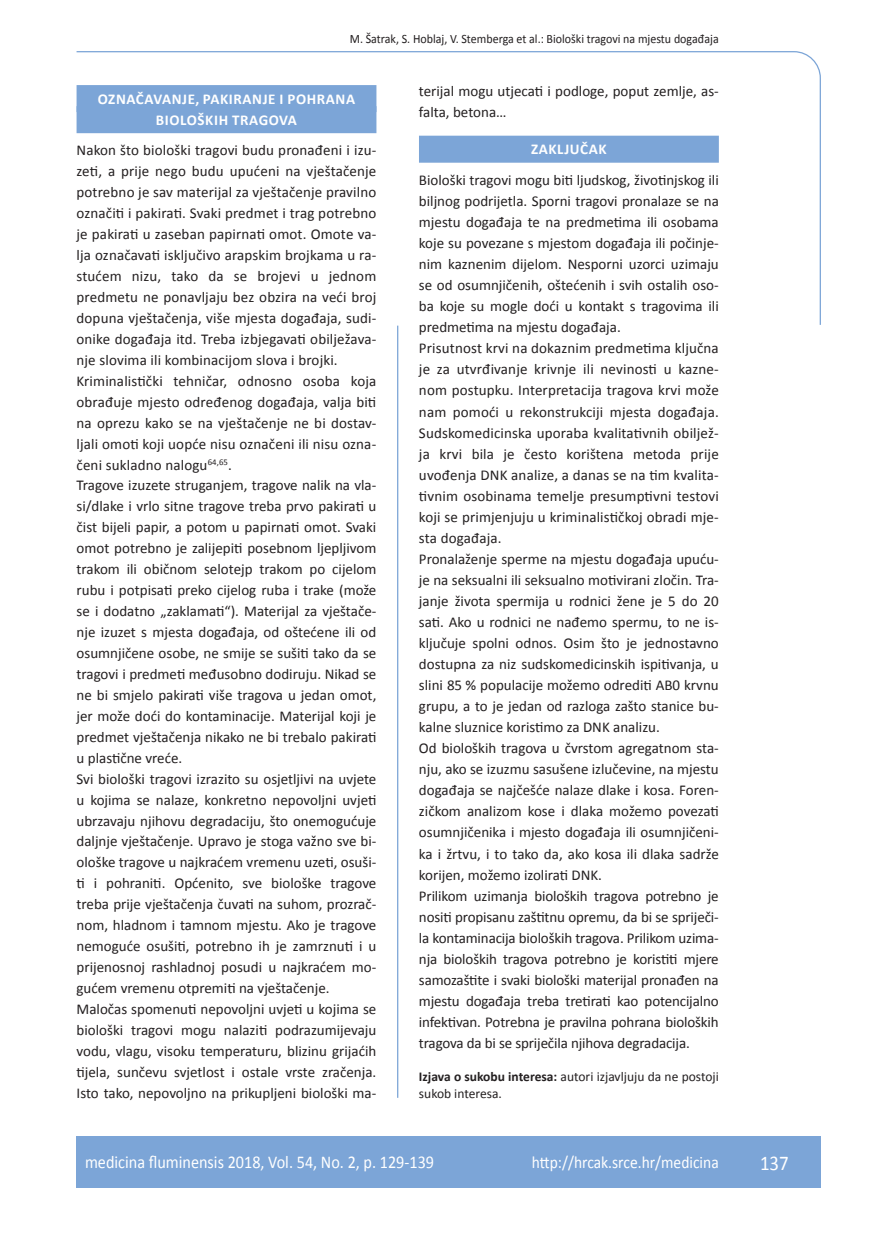
<style>
.page{position:relative;width:872px;height:1234px;background:#fff}
.page>*{position:absolute;margin:0;border:0;box-sizing:border-box;transform-origin:0 0}
.t1{font:21px "Calibri";color:#fff;scale:.9 1}
.t2{font:18px "Calibri";color:#fff;scale:.9 1}
.t3{font:17.25px "Calibri";color:#fff;scale:.9 1}
.t4{font:15px/21px "Calibri";color:#231f20}
.t5{font:700 15px/21px "Calibri";letter-spacing:.04em;color:#fff;text-align:center}
.t6{font:13.5px/16.5px "Calibri";color:#231f20}
.t7{font:12.75px "Calibri";color:#231f20;scale:.94 1}
.s1{font-weight:700}
</style>
<div class="page">
<svg style="left:76px;top:51px;width:745px;height:275px"></svg>
<hr style="left:397px;top:325px;width:1px;height:772px;background:#7ca5d7">
<div style="left:77px;top:1135px;width:744px;height:51px;background:#7ca5d7"></div>
<div style="left:77px;top:85px;width:299px;height:27px;background:#7ca5d7"></div>
<div style="left:77px;top:106px;width:299px;height:27px;background:#7ca5d7"></div>
<div style="left:419px;top:136px;width:300px;height:27px;background:#7ca5d7"></div>
<p class="t7" style="left:350px;top:30px;width:394px">M. Šatrak, S. Hoblaj, V. Stemberga et al.: Biološki tragovi na mjestu događaja</p>
<p class="t5" style="left:98px;top:88px;width:259px">OZNAČAVANJE, PAKIRANJE I POHRANA<br>BIOLOŠKIH TRAGOVA</p>
<p class="t4" style="left:77px;top:139px;width:301px">Nakon što biološki tragovi budu pronađeni i izu&shy;zeti, a prije nego budu upućeni na vještačenje potrebno je sav materijal za vještačenje pravilno označiti i pakirati. Svaki predmet i trag potrebno je pakirati u zaseban papirnati omot. Omote va&shy;lja označavati isključivo arapskim brojkama u ra&shy;stućem nizu, tako da se brojevi u jednom predmetu ne ponavljaju bez obzira na veći broj dopuna vještačenja, više mjesta događaja, sudi&shy;onike događaja itd. Treba izbjegavati obilježava&shy;nje slovima ili kombinacijom slova i brojki.<br>Kriminalistički tehničar, odnosno osoba koja obrađuje mjesto određenog događaja, valja biti na oprezu kako se na vještačenje ne bi dostav&shy;ljali omoti koji uopće nisu označeni ili nisu ozna&shy;čeni sukladno nalogu<sup>64,65</sup>.<br>Tragove izuzete struganjem, tragove nalik na vla&shy;si/dlake i vrlo sitne tragove treba prvo pakirati u čist bijeli papir, a potom u papirnati omot. Svaki omot potrebno je zalijepiti posebnom ljepljivom trakom ili običnom selotejp trakom po cijelom rubu i potpisati preko cijelog ruba i trake (može se i dodatno „zaklamati“). Materijal za vještače&shy;nje izuzet s mjesta događaja, od oštećene ili od osumnjičene osobe, ne smije se sušiti tako da se tragovi i predmeti međusobno dodiruju. Nikad se ne bi smjelo pakirati više tragova u jedan omot, jer može doći do kontaminacije. Materijal koji je predmet vještačenja nikako ne bi trebalo pakirati u plastične vreće.<br>Svi biološki tragovi izrazito su osjetljivi na uvjete u kojima se nalaze, konkretno nepovoljni uvjeti ubrzavaju njihovu degradaciju, što onemogućuje daljnje vještačenje. Upravo je stoga važno sve bi&shy;ološke tragove u najkraćem vremenu uzeti, osuši&shy;ti i pohraniti. Općenito, sve biološke tragove treba prije vještačenja čuvati na suhom, prozrač&shy;nom, hladnom i tamnom mjestu. Ako je tragove nemoguće osušiti, potrebno ih je zamrznuti i u prijenosnoj rashladnoj posudi u najkraćem mo&shy;gućem vremenu otpremiti na vještačenje.<br>Maločas spomenuti nepovoljni uvjeti u kojima se biološki tragovi mogu nalaziti podrazumijevaju vodu, vlagu, visoku temperaturu, blizinu grijaćih tijela, sunčevu svjetlost i ostale vrste zračenja.<br>Isto tako, nepovoljno na prikupljeni biološki ma-</p>
<p class="t4" style="left:419px;top:80px;width:301px">terijal mogu utjecati i podloge, poput zemlje, as&shy;falta, betona…</p>
<p class="t5" style="left:531px;top:138px;width:77px">ZAKLJUČAK</p>
<p class="t4" style="left:419px;top:169px;width:301px">Biološki tragovi mogu biti ljudskog, životinjskog ili biljnog podrijetla. Sporni tragovi pronalaze se na mjestu događaja te na predmetima ili osobama koje su povezane s mjestom događaja ili počinje&shy;nim kaznenim dijelom. Nesporni uzorci uzimaju se od osumnjičenih, oštećenih i svih ostalih oso&shy;ba koje su mogle doći u kontakt s tragovima ili predmetima na mjestu događaja.<br>Prisutnost krvi na dokaznim predmetima ključna je za utvrđivanje krivnje ili nevinosti u kazne&shy;nom postupku. Interpretacija tragova krvi može nam pomoći u rekonstrukciji mjesta događaja.<br>Sudskomedicinska uporaba kvalitativnih obiljež&shy;ja krvi bila je često korištena metoda prije uvođenja DNK analize, a danas se na tim kvalita&shy;tivnim osobinama temelje presumptivni testovi koji se primjenjuju u kriminalističkoj obradi mje&shy;sta događaja.<br>Pronalaženje sperme na mjestu događaja upuću&shy;je na seksualni ili seksualno motivirani zločin. Tra&shy;janje života spermija u rodnici žene je 5 do 20 sati. Ako u rodnici ne nađemo spermu, to ne is&shy;ključuje spolni odnos. Osim što je jednostavno dostupna za niz sudskomedicinskih ispitivanja, u slini 85 % populacije možemo odrediti AB0 krvnu grupu, a to je jedan od razloga zašto stanice bu&shy;kalne sluznice koristimo za DNK analizu.<br>Od bioloških tragova u čvrstom agregatnom sta&shy;nju, ako se izuzmu sasušene izlučevine, na mjestu događaja se najčešće nalaze dlake i kosa. Foren&shy;zičkom analizom kose i dlaka možemo povezati osumnjičenika i mjesto događaja ili osumnjičeni&shy;ka i žrtvu, i to tako da, ako kosa ili dlaka sadrže korijen, možemo izolirati DNK.<br>Prilikom uzimanja bioloških tragova potrebno je nositi propisanu zaštitnu opremu, da bi se spriječi&shy;la kontaminacija bioloških tragova. Prilikom uzima&shy;nja bioloških tragova potrebno je koristiti mjere samozaštite i svaki biološki materijal pronađen na mjestu događaja treba tretirati kao potencijalno infektivan. Potrebna je pravilna pohrana bioloških tragova da bi se spriječila njihova degradacija.</p>
<p class="t6" style="left:419px;top:1067px;width:301px"><span class="s1">Izjava o sukobu interesa:</span> autori izjavljuju da ne postoji sukob interesa.</p>
<p class="t2" style="left:85px;top:1150px;width:389px">medicina fluminensis 2018, Vol. 54, No. 2, p. 129-139</p>
<p class="t3" style="left:532px;top:1151px;width:209px">http://hrcak.srce.hr/medicina</p>
<h1 class="t1" style="left:760px;top:1149px;width:33px">137</h1>
</div>
